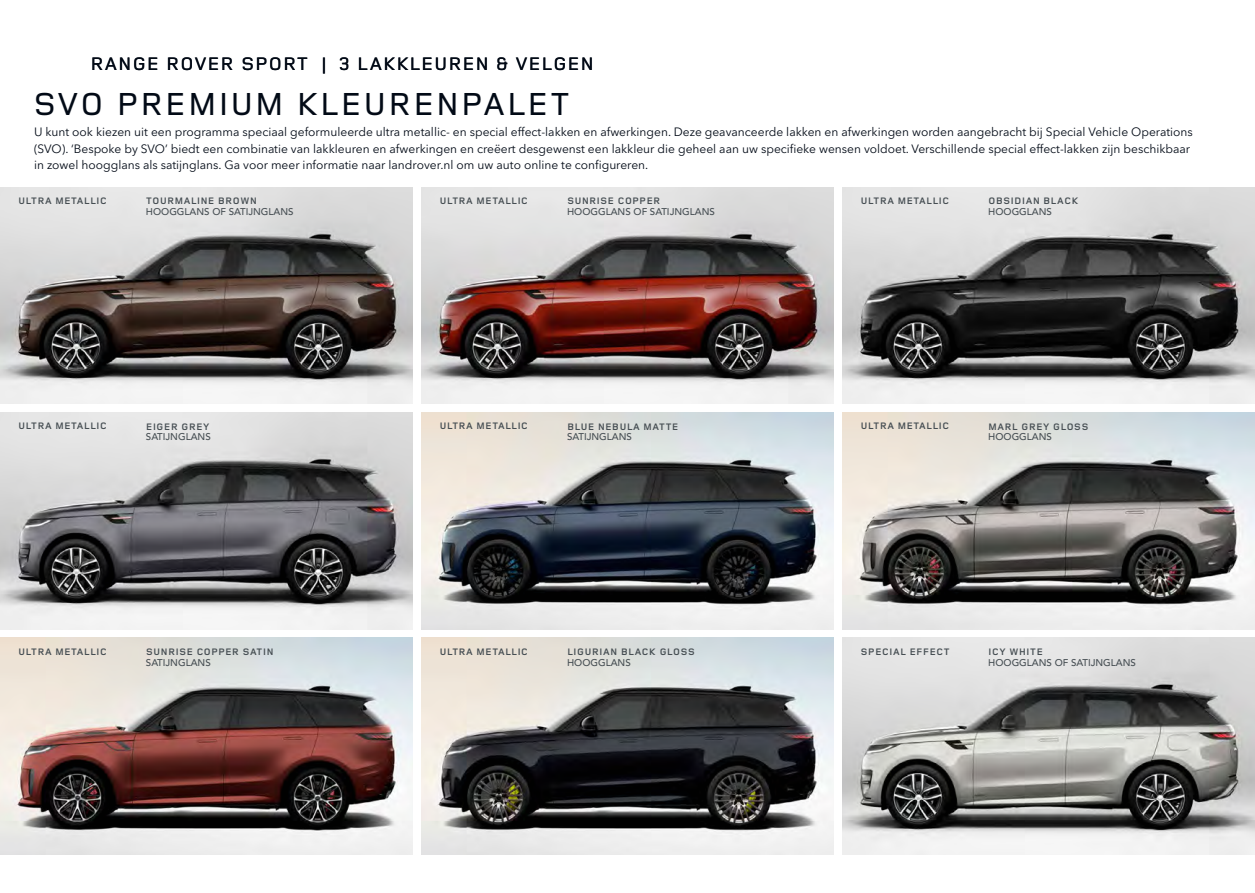
<style>
.page{position:relative;width:1255px;height:893px;background:#fff}
.page>*{position:absolute;margin:0;border:0;box-sizing:border-box;transform-origin:0 0}
.t1{font:500 33px "Land Rover Wide";color:#020a16}
.t2{font:500 18.75px "Land Rover Wide";color:#020a16}
.t3{font:12px/16.5px "Avenir Next W1 G";color:#020a16}
.t4{font:700 9.75px "Land Rover Wide";color:#464e53}
.t5{font:500 9.75px "Avenir LT Std";color:#464e53}
</style>
<div class="page">
<img style="left:0;top:187px;width:412px;height:217px">
<img style="left:421px;top:187px;width:412px;height:217px">
<img style="left:842px;top:187px;width:412px;height:217px">
<img style="left:842px;top:638px;width:412px;height:217px">
<img style="left:0;top:412px;width:412px;height:217px">
<img style="left:421px;top:412px;width:412px;height:217px">
<img style="left:842px;top:412px;width:412px;height:217px">
<img style="left:0;top:638px;width:412px;height:217px">
<img style="left:421px;top:638px;width:412px;height:217px">
<h2 class="t2" style="left:90px;top:50px;width:506px">RANGE ROVER SPORT | 3 LAKKLEUREN &amp; VELGEN</h2>
<h1 class="t1" style="left:33px;top:81px;width:539px">SVO PREMIUM KLEURENPALET</h1>
<p class="t3" style="left:34px;top:124px;width:1160px">U kunt ook kiezen uit een programma speciaal geformuleerde ultra metallic- en special effect-lakken en afwerkingen. Deze geavanceerde lakken en afwerkingen worden aangebracht bij Special Vehicle Operations (SVO). ‘Bespoke by SVO’ biedt een combinatie van lakkleuren en afwerkingen en creëert desgewenst een lakkleur die geheel aan uw specifieke wensen voldoet. Verschillende special effect-lakken zijn beschikbaar in zowel hoogglans als satijnglans. Ga voor meer informatie naar landrover.nl om uw auto online te configureren.</p>
<p class="t4" style="left:18px;top:194px;width:90px">ULTRA METALLIC</p>
<p class="t4" style="left:146px;top:195px;width:113px">TOURMALINE BROWN</p>
<p class="t5" style="left:146px;top:206px;width:149px">HOOGGLANS OF SATIJNGLANS</p>
<p class="t4" style="left:439px;top:194px;width:90px">ULTRA METALLIC</p>
<p class="t4" style="left:567px;top:195px;width:95px">SUNRISE COPPER</p>
<p class="t5" style="left:567px;top:206px;width:149px">HOOGGLANS OF SATIJNGLANS</p>
<p class="t4" style="left:860px;top:194px;width:90px">ULTRA METALLIC</p>
<p class="t4" style="left:988px;top:195px;width:92px">OBSIDIAN BLACK</p>
<p class="t5" style="left:988px;top:206px;width:65px">HOOGGLANS</p>
<p class="t4" style="left:18px;top:419px;width:90px">ULTRA METALLIC</p>
<p class="t4" style="left:146px;top:420px;width:65px">EIGER GREY</p>
<p class="t5" style="left:146px;top:431px;width:66px">SATIJNGLANS</p>
<p class="t4" style="left:18px;top:645px;width:90px">ULTRA METALLIC</p>
<p class="t4" style="left:146px;top:645px;width:129px">SUNRISE COPPER SATIN</p>
<p class="t5" style="left:146px;top:657px;width:66px">SATIJNGLANS</p>
<p class="t4" style="left:439px;top:419px;width:90px">ULTRA METALLIC</p>
<p class="t4" style="left:567px;top:420px;width:113px">BLUE NEBULA MATTE</p>
<p class="t5" style="left:567px;top:431px;width:66px">SATIJNGLANS</p>
<p class="t4" style="left:439px;top:645px;width:90px">ULTRA METALLIC</p>
<p class="t4" style="left:567px;top:645px;width:130px">LIGURIAN BLACK GLOSS</p>
<p class="t5" style="left:567px;top:657px;width:65px">HOOGGLANS</p>
<p class="t4" style="left:860px;top:419px;width:90px">ULTRA METALLIC</p>
<p class="t4" style="left:988px;top:420px;width:102px">MARL GREY GLOSS</p>
<p class="t5" style="left:988px;top:431px;width:65px">HOOGGLANS</p>
<p class="t4" style="left:860px;top:645px;width:91px">SPECIAL EFFECT</p>
<p class="t4" style="left:988px;top:645px;width:56px">ICY WHITE</p>
<p class="t5" style="left:988px;top:657px;width:149px">HOOGGLANS OF SATIJNGLANS</p>
</div>
